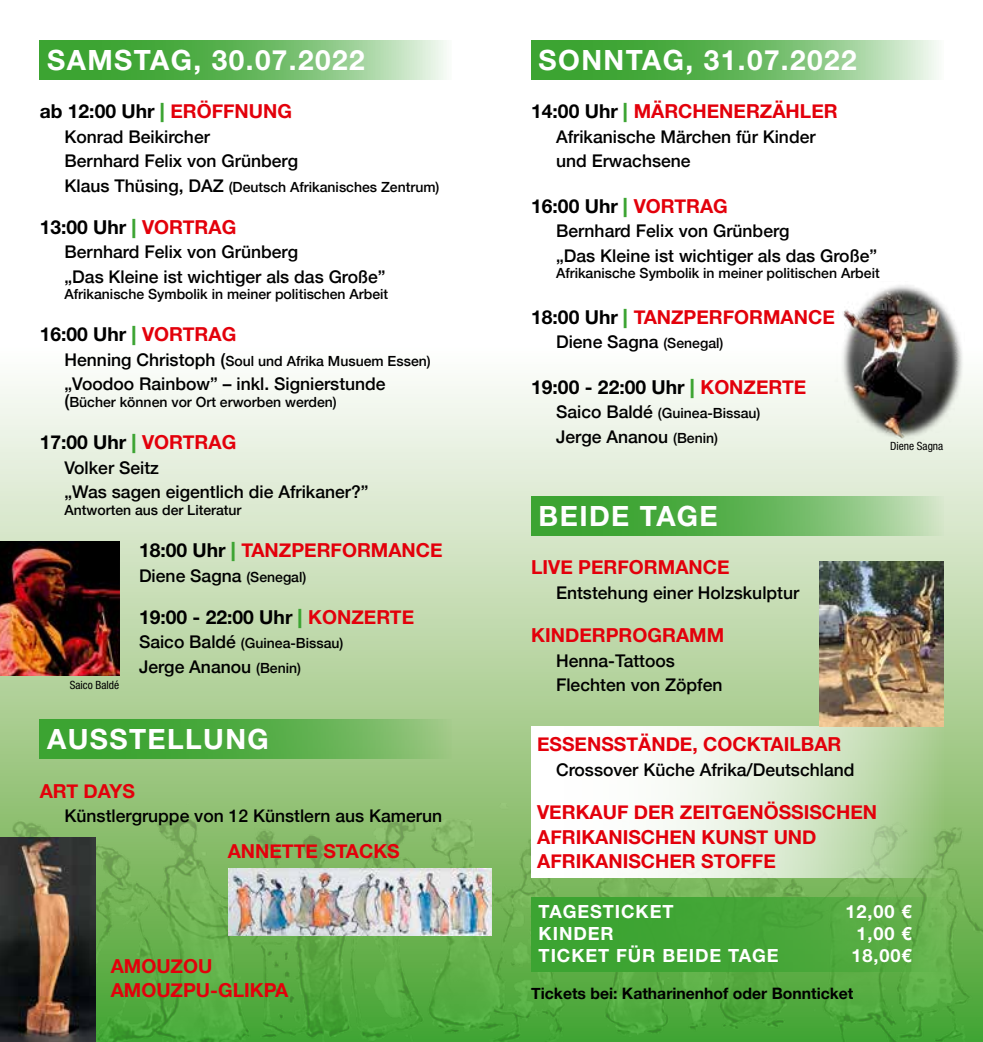
<style>
.page{position:relative;width:983px;height:1042px;background:#fff}
.page>*{position:absolute;margin:0;border:0;box-sizing:border-box;transform-origin:0 0}
.t1{font:700 28px "Helvetica Neue LT Std";letter-spacing:.05em;color:#fff}
.t2{font:700 19.25px/24.5px "Helvetica Neue";color:#e3000b}
.t3{font:700 19.25px "Helvetica Neue LT Std";color:#000}
.t4{font:700 18.2px "Helvetica Neue LT Std";letter-spacing:.05em;color:#fff}
.t5{font:500 17.5px/24.5px "Helvetica Neue";color:#000}
.t6{font:700 15.75px "Helvetica Neue";color:#000}
.t7{font:500 14px "Helvetica Neue";color:#000}
.t8{font:condensed 11.38px "Helvetica Neue LT Std";color:#000}
.s1{font-weight:800;color:#3ca432}
.s2{font-family:"Helvetica Neue";color:#e3000b}
.s3{font-size:17.5px}
.s4{font-family:"Helvetica Neue LT Std";color:#000}
.s5{font-family:"Helvetica Neue LT Std";font-weight:800;color:#3ca432}
.s6{font-size:14px}
</style>
<div class="page">
<svg style="left:0;top:384px;width:982px;height:419px;background:#cce0bc"></svg>
<img style="left:0;top:803px;width:982px;height:239px">
<img style="left:0;top:542px;width:119px;height:133px">
<img style="left:228px;top:868px;width:263px;height:67px">
<svg style="left:531px;top:726px;width:412px;height:152px"></svg>
<svg style="left:40px;top:40px;width:406px;height:40px;background:#71bc6a"></svg>
<svg style="left:531px;top:40px;width:406px;height:40px;background:#71bc6a"></svg>
<svg style="left:531px;top:496px;width:412px;height:40px;background:#68b65d"></svg>
<svg style="left:40px;top:719px;width:411px;height:40px;background:#59ae4a"></svg>
<img style="left:818px;top:561px;width:125px;height:165px">
<img style="left:0;top:838px;width:96px;height:204px">
<svg style="left:531px;top:897px;width:412px;height:74px;background:#48a73a"></svg>
<img style="left:834px;top:285px;width:135px;height:162px">
<h1 class="t1" style="left:47px;top:42px;width:319px">SAMSTAG, 30.07.2022</h1>
<h1 class="t1" style="left:538px;top:42px;width:319px">SONNTAG, 31.07.2022</h1>
<p class="t3" style="left:40px;top:99px;width:254px">ab 12:00 Uhr <span class="s1">|</span> <span class="s2">ERÖFFNUNG</span></p>
<p class="t5" style="left:64px;top:123px;width:235px">Konrad Beikircher<br>Bernhard Felix von Grünberg</p>
<p class="t7" style="left:64px;top:175px;width:376px"><span class="s3">Klaus Thüsing, DAZ</span> (Deutsch Afrikanisches Zentrum)</p>
<p class="t3" style="left:40px;top:215px;width:198px">13:00 Uhr <span class="s1">|</span> <span class="s2">VORTRAG</span></p>
<p class="t5" style="left:64px;top:238px;width:322px">Bernhard Felix von Grünberg<br>„Das Kleine ist wichtiger als das Große”</p>
<p class="t7" style="left:64px;top:283px;width:325px">Afrikanische Symbolik in meiner politischen Arbeit</p>
<p class="t3" style="left:40px;top:323px;width:198px">16:00 Uhr <span class="s1">|</span> <span class="s2">VORTRAG</span></p>
<p class="t7" style="left:64px;top:350px;width:367px"><span class="s3">Henning Christoph (</span>Soul und Afrika Musuem Essen)</p>
<p class="t5" style="left:64px;top:370px;width:322px">„Voodoo Rainbow” – inkl. Signierstunde</p>
<p class="t7" style="left:64px;top:391px;width:274px"><span class="s3">(</span>Bücher können vor Ort erworben werden)</p>
<p class="t3" style="left:40px;top:430px;width:198px">17:00 Uhr <span class="s1">|</span> <span class="s2">VORTRAG</span></p>
<p class="t5" style="left:64px;top:454px;width:305px">Volker Seitz<br>„Was sagen eigentlich die Afrikaner?”</p>
<p class="t7" style="left:64px;top:499px;width:178px">Antworten aus der Literatur</p>
<p class="t2" style="left:139px;top:538px;width:305px"><span class="s4">18:00 Uhr</span> <span class="s5">|</span> TANZPERFORMANCE</p>
<p class="t5" style="left:139px;top:561px;width:169px">Diene Sagna <span class="s6">(Senegal)</span></p>
<p class="t3" style="left:139px;top:605px;width:276px">19:00 - 22:00 Uhr <span class="s1">|</span> <span class="s2">KONZERTE</span></p>
<p class="t7" style="left:139px;top:632px;width:206px"><span class="s3">Saico Baldé</span> (Guinea-Bissau)</p>
<p class="t5" style="left:139px;top:652px;width:163px">Jerge Ananou <span class="s6">(Benin)</span></p>
<p class="t8" style="left:70px;top:678px;width:51px">Saico Baldé</p>
<h1 class="t1" style="left:47px;top:722px;width:223px">AUSSTELLUNG</h1>
<p class="t2" style="left:40px;top:779px;width:97px">ART DAYS</p>
<p class="t5" style="left:64px;top:802px;width:379px">Künstlergruppe von 12 Künstlern aus Kamerun</p>
<p class="t2" style="left:228px;top:839px;width:173px">ANNETTE STACKS</p>
<p class="t2" style="left:531px;top:99px;width:308px"><span class="s4">14:00 Uhr</span> <span class="s5">|</span> MÄRCHENERZÄHLER</p>
<p class="t5" style="left:556px;top:123px;width:261px">Afrikanische Märchen für Kinder und Erwachsene</p>
<p class="t3" style="left:531px;top:194px;width:198px">16:00 Uhr <span class="s1">|</span> <span class="s2">VORTRAG</span></p>
<p class="t5" style="left:556px;top:217px;width:322px">Bernhard Felix von Grünberg<br>„Das Kleine ist wichtiger als das Große”</p>
<p class="t7" style="left:556px;top:262px;width:325px">Afrikanische Symbolik in meiner politischen Arbeit</p>
<p class="t2" style="left:531px;top:305px;width:305px"><span class="s4">18:00 Uhr</span> <span class="s5">|</span> TANZPERFORMANCE</p>
<p class="t5" style="left:556px;top:328px;width:169px">Diene Sagna <span class="s6">(Senegal)</span></p>
<p class="t3" style="left:531px;top:375px;width:276px">19:00 - 22:00 Uhr <span class="s1">|</span> <span class="s2">KONZERTE</span></p>
<p class="t7" style="left:556px;top:402px;width:206px"><span class="s3">Saico Baldé</span> (Guinea-Bissau)</p>
<p class="t5" style="left:556px;top:423px;width:163px">Jerge Ananou <span class="s6">(Benin)</span></p>
<h1 class="t1" style="left:538px;top:498px;width:181px">BEIDE TAGE</h1>
<p class="t2" style="left:531px;top:555px;width:200px">LIVE PERFORMANCE</p>
<p class="t5" style="left:556px;top:579px;width:245px">Entstehung einer Holzskulptur</p>
<p class="t2" style="left:531px;top:624px;width:194px">KINDERPROGRAMM</p>
<p class="t5" style="left:556px;top:647px;width:168px">Henna-Tattoos<br>Flechten von Zöpfen</p>
<p class="t2" style="left:537px;top:732px;width:306px">ESSENSSTÄNDE, COCKTAILBAR</p>
<p class="t5" style="left:556px;top:755px;width:300px">Crossover Küche Afrika/Deutschland</p>
<p class="t2" style="left:537px;top:800px;width:341px">VERKAUF DER ZEITGENÖSSISCHEN<br>AFRIKANISCHEN KUNST UND<br>AFRIKANISCHER STOFFE</p>
<p class="t8" style="left:889px;top:440px;width:55px">Diene Sagna</p>
<p class="t2" style="left:111px;top:954px;width:179px">AMOUZOU<br>AMOUZPU-GLIKPA</p>
<p class="t4" style="left:538px;top:901px;width:136px">TAGESTICKET</p>
<p class="t4" style="left:845px;top:901px;width:68px">12,00 €</p>
<p class="t4" style="left:538px;top:922px;width:76px">KINDER</p>
<p class="t4" style="left:856px;top:922px;width:57px">1,00 €</p>
<p class="t4" style="left:538px;top:944px;width:241px">TICKET FÜR BEIDE TAGE</p>
<p class="t4" style="left:851px;top:944px;width:62px">18,00€</p>
<p class="t6" style="left:531px;top:981px;width:323px">Tickets bei: Katharinenhof oder Bonnticket</p>
</div>
